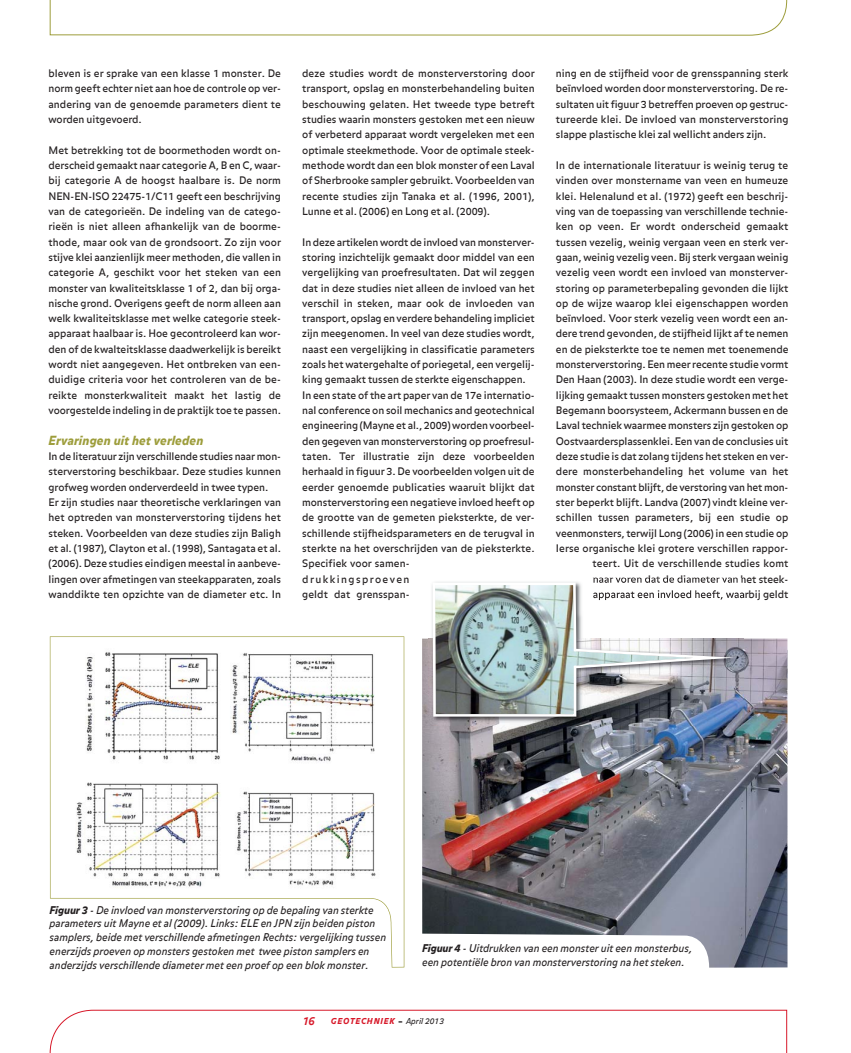
<style>
.page{position:relative;width:851px;height:1053px;background:#fff}
.page>*{position:absolute;margin:0;border:0;box-sizing:border-box;transform-origin:0 0}
.t1{font:italic 900 12.5px "Balance";letter-spacing:.02em;color:#9d9d3b}
.t2{font:italic 700 11.25px "Balance";color:#d71829}
.t3{font:italic 10.62px/13.8px "Balance";letter-spacing:-.005em;color:#231f20}
.t4{font:10.25px/15.2px "Balance";letter-spacing:-.005em;color:#231f20;text-align:justify}
.t5{font:italic 900 8.12px "Balance";letter-spacing:.1em;color:#d71829}
.s1{font-weight:900}
.s2{font-style:normal;color:#231f20}
.s3{font-weight:400;color:#231f20}
</style>
<div class="page">
<svg style="left:50px;top:1009px;width:737px;height:43px"></svg>
<svg style="left:50px;top:0;width:737px;height:36px"></svg>
<svg style="left:50px;top:636px;width:354px;height:331px"></svg>
<img style="left:422px;top:638px;width:365px;height:329px">
<img style="left:428px;top:578px;width:315px;height:147px">
<img style="left:593px;top:578px;width:48px;height:4px">
<img style="left:432px;top:582px;width:301px;height:134px">
<p class="t4" style="left:48px;top:67px;width:234px">bleven is er sprake van een klasse 1 monster. De norm geeft echter niet aan hoe de controle op ver&shy;andering van de genoemde parameters dient te worden uitgevoerd.</p>
<p class="t4" style="left:48px;top:143px;width:234px">Met betrekking tot de boormethoden wordt on&shy;derscheid gemaakt naar categorie A, B en C, waar&shy;bij categorie A de hoogst haalbare is. De norm NEN-EN-ISO 22475-1/C11 geeft een beschrijving van de categorieën. De indeling van de catego&shy;rieën is niet alleen afhankelijk van de boorme&shy;thode, maar ook van de grondsoort. Zo zijn voor stijve klei aanzienlijk meer methoden, die vallen in categorie A, geschikt voor het steken van een monster van kwaliteitsklasse 1 of 2, dan bij orga&shy;nische grond. Overigens geeft de norm alleen aan welk kwaliteitsklasse met welke categorie steek&shy;apparaat haalbaar is. Hoe gecontroleerd kan wor&shy;den of de kwalteitsklasse daadwerkelijk is bereikt wordt niet aangegeven. Het ontbreken van een&shy;duidige criteria voor het controleren van de be&shy;reikte monsterkwaliteit maakt het lastig de voorgestelde indeling in de praktijk toe te passen.</p>
<p class="t1" style="left:48px;top:435px;width:156px">Ervaringen uit het verleden</p>
<p class="t4" style="left:48px;top:449px;width:234px;text-align:left">In de literatuur zijn verschillende studies naar mon&shy;sterverstoring beschikbaar. Deze studies kunnen grofweg worden onderverdeeld in twee typen.<br>Er zijn studies naar theoretische verklaringen van het optreden van monsterverstoring tijdens het steken. Voorbeelden van deze studies zijn Baligh et al. (1987), Clayton et al. (1998), Santagata et al. (2006). Deze studies eindigen meestal in aanbeve&shy;lingen over afmetingen van steekapparaten, zoals wanddikte ten opzichte van de diameter etc. In</p>
<p class="t4" style="left:302px;top:67px;width:234px">deze studies wordt de monsterverstoring door transport, opslag en monsterbehandeling buiten beschouwing gelaten. Het tweede type betreft studies waarin monsters gestoken met een nieuw of verbeterd apparaat wordt vergeleken met een optimale steekmethode. Voor de optimale steek&shy;methode wordt dan een blok monster of een Laval of Sherbrooke sampler gebruikt. Voorbeelden van recente studies zijn Tanaka et al. (1996, 2001), Lunne et al. (2006) en Long et al. (2009).</p>
<p class="t4" style="left:302px;top:235px;width:234px;text-align:left">In deze artikelen wordt de invloed van monsterver&shy;storing inzichtelijk gemaakt door middel van een vergelijking van proefresultaten. Dat wil zeggen dat in deze studies niet alleen de invloed van het verschil in steken, maar ook de invloeden van transport, opslag en verdere behandeling impliciet zijn meegenomen. In veel van deze studies wordt, naast een vergelijking in classificatie parameters zoals het watergehalte of poriegetal, een vergelij&shy;king gemaakt tussen de sterkte eigenschappen.<br>In een state of the art paper van de 17e internatio&shy;nal conference on soil mechanics and geotechnical engineering (Mayne et al., 2009) worden voorbeel&shy;den gegeven van monsterverstoring op proefresul&shy;taten. Ter illustratie zijn deze voorbeelden herhaald in figuur 3. De voorbeelden volgen uit de eerder genoemde publicaties waaruit blijkt dat monsterverstoring een negatieve invloed heeft op de grootte van de gemeten pieksterkte, de ver&shy;schillende stijfheidsparameters en de terugval in sterkte na het overschrijden van de pieksterkte.<br>Specifiek voor samen-<br>drukkingsproeven<br>geldt dat grensspan-</p>
<p class="t4" style="left:556px;top:67px;width:234px">ning en de stijfheid voor de grensspanning sterk beïnvloed worden door monsterverstoring. De re&shy;sultaten uit figuur 3 betreffen proeven op gestruc&shy;tureerde klei. De invloed van monsterverstoring slappe plastische klei zal wellicht anders zijn.</p>
<p class="t4" style="left:556px;top:158px;width:234px;text-align:right">In de internationale literatuur is weinig terug te vinden over monstername van veen en humeuze klei. Helenalund et al. (1972) geeft een beschrij&shy;ving van de toepassing van verschillende technie&shy;ken op veen. Er wordt onderscheid gemaakt tussen vezelig, weinig vergaan veen en sterk ver&shy;gaan, weinig vezelig veen. Bij sterk vergaan weinig vezelig veen wordt een invloed van monsterver&shy;storing op parameterbepaling gevonden die lijkt op de wijze waarop klei eigenschappen worden beïnvloed. Voor sterk vezelig veen wordt een an&shy;dere trend gevonden, de stijfheid lijkt af te nemen en de pieksterkte toe te nemen met toenemende monsterverstoring. Een meer recente studie vormt Den Haan (2003). In deze studie wordt een verge&shy;lijking gemaakt tussen monsters gestoken met het Begemann boorsysteem, Ackermann bussen en de Laval techniek waarmee monsters zijn gestoken op Oostvaardersplassenklei. Een van de conclusies uit deze studie is dat zolang tijdens het steken en ver&shy;dere monsterbehandeling het volume van het monster constant blijft, de verstoring van het mon&shy;ster beperkt blijft. Landva (2007) vindt kleine ver&shy;schillen tussen parameters, bij een studie op veenmonsters, terwijl Long (2006) in een studie op Ierse organische klei grotere verschillen rappor&shy;teert. Uit de verschillende studies komt<br>naar voren dat de diameter van het steek-</p>
<p class="t3" style="left:50px;top:903px;width:338px"><span class="s1">Figuur 3</span> - De invloed van monsterverstoring op de bepaling van sterkte parameters uit Mayne et al (2009). Links: ELE en JPN zijn beiden piston samplers, beide met verschillende afmetingen Rechts: vergelijking tussen enerzijds proeven op monsters gestoken met twee piston samplers en anderzijds verschillende diameter met een proef op een blok monster.</p>
<p class="t3" style="left:422px;top:942px;width:271px"><span class="s1">Figuur 4</span> - Uitdrukken van een monster uit een monsterbus, een potentiële bron van monsterverstoring na het steken.</p>
<p class="t2" style="left:302px;top:1015px;width:14px">16</p>
<p class="t5" style="left:331px;top:1018px;width:115px">GEOTECHNIEK <span class="s2">–</span> <span class="s3">April 2013</span></p>
</div>
